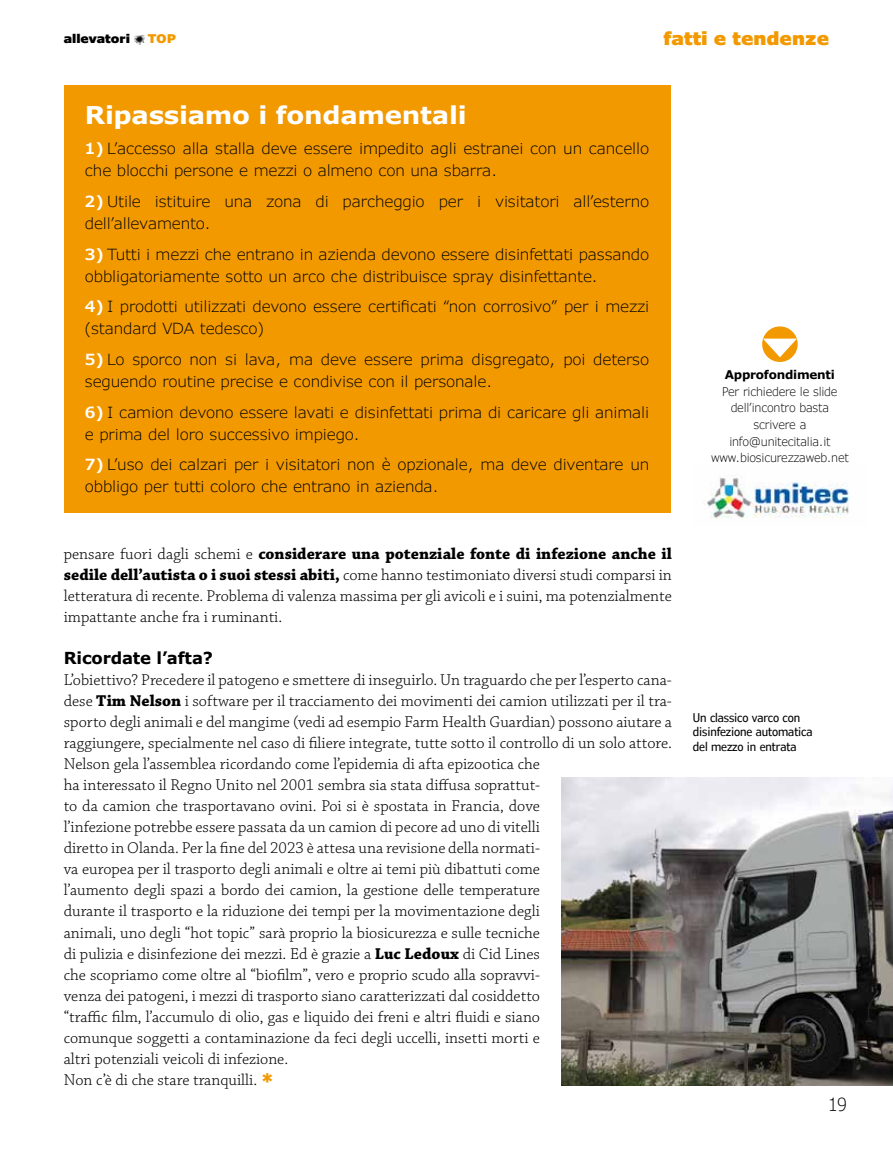
<style>
.page{position:relative;width:893px;height:1149px;background:#fff}
.page>*{position:absolute;margin:0;border:0;box-sizing:border-box;transform-origin:0 0}
.t1{font:700 24.45px "Verdana Pro";letter-spacing:-.01em;color:#fff;scale:1.07 1}
.t2{font:900 18px "Verdana Pro";color:#f39900}
.t3{font:300 condensed 18px "Verdana Pro";color:#000}
.t4{font:300 16.5px/21px "Chaparral Pro";color:#000;text-align:justify}
.t5{font:700 16.5px "Verdana Pro";letter-spacing:-.01em;color:#000}
.t6{font:300 15.3px/22px "Verdana Pro";letter-spacing:-.01em;color:#000;scale:1.07 1}
.t7{font:300 12px/16.5px "Verdana Pro";letter-spacing:-.02em;color:#000;text-align:center}
.t8{font:condensed 12px/14.4px "Verdana Pro";letter-spacing:-.01em;color:#000}
.t9{font:700 12px "Verdana Pro";letter-spacing:-.02em;color:#000}
.t10{font:900 12px "Verdana Pro";color:#000}
.t11{font:900 12px "Verdana Pro";color:#f39900}
.s1{font-weight:600;color:#fff}
.s2{font-weight:700}
.s3{font-family:"Verdana Pro";font-weight:900;font-size:18px;color:#f39900}
</style>
<div class="page">
<svg style="left:134px;top:34px;width:11px;height:11px"></svg>
<img style="left:707px;top:476px;width:142px;height:43px">
<img style="left:561px;top:777px;width:332px;height:307px">
<div style="left:64px;top:85px;width:606px;height:427px;background:#f39900"></div>
<div style="left:763px;top:327px;width:34px;height:34px;background:#f39900;border-radius:50%"></div>
<div style="left:762px;top:326px;width:36px;height:36px;border:2px solid #f39900;border-radius:50%"></div>
<svg style="left:763px;top:338px;width:34px;height:19px"></svg>
<p class="t10" style="left:64px;top:31px;width:68px">allevatori</p>
<p class="t11" style="left:148px;top:31px;width:30px">TOP</p>
<p class="t2" style="left:663px;top:26px;width:167px">fatti e tendenze</p>
<h1 class="t1" style="left:85px;top:99px;width:358px">Ripassiamo i fondamentali</h1>
<p class="t6" style="left:85px;top:138px;width:529px"><span class="s1">1)</span> L’accesso alla stalla deve essere impedito agli estranei con un cancello che blocchi persone e mezzi o almeno con una sbarra.</p>
<p class="t6" style="left:85px;top:190px;width:529px"><span class="s1">2)</span> Utile istituire una zona di parcheggio per i visitatori all’esterno dell’allevamento.</p>
<p class="t6" style="left:85px;top:243px;width:529px"><span class="s1">3)</span> Tutti i mezzi che entrano in azienda devono essere disinfettati passando obbligatoriamente sotto un arco che distribuisce spray disinfettante.</p>
<p class="t6" style="left:85px;top:296px;width:529px"><span class="s1">4)</span> I prodotti utilizzati devono essere certificati “non corrosivo” per i mezzi (standard VDA tedesco)</p>
<p class="t6" style="left:85px;top:348px;width:529px"><span class="s1">5)</span> Lo sporco non si lava, ma deve essere prima disgregato, poi deterso seguendo routine precise e condivise con il personale.</p>
<p class="t6" style="left:85px;top:401px;width:529px"><span class="s1">6)</span> I camion devono essere lavati e disinfettati prima di caricare gli animali e prima del loro successivo impiego.</p>
<p class="t6" style="left:85px;top:454px;width:529px"><span class="s1">7)</span> L’uso dei calzari per i visitatori non è opzionale, ma deve diventare un obbligo per tutti coloro che entrano in azienda.</p>
<p class="t4" style="left:64px;top:544px;width:610px">pensare fuori dagli schemi e <span class="s2">considerare una potenziale fonte di infezione anche il sedile dell’autista o i suoi stessi abiti,</span> come hanno testimoniato diversi studi comparsi in letteratura di recente. Problema di valenza massima per gli avicoli e i suini, ma potenzialmente impattante anche fra i ruminanti.</p>
<p class="t5" style="left:64px;top:647px;width:151px">Ricordate l’afta?</p>
<p class="t4" style="left:64px;top:670px;width:610px;text-align:left">L’obiettivo? Precedere il patogeno e smettere di inseguirlo. Un traguardo che per l’esperto cana&shy;dese <span class="s2">Tim Nelson</span> i software per il tracciamento dei movimenti dei camion utilizzati per il tra&shy;sporto degli animali e del mangime (vedi ad esempio Farm Health Guardian) possono aiutare a raggiungere, specialmente nel caso di filiere integrate, tutte sotto il controllo di un solo attore.<br>Nelson gela l’assemblea ricordando come l’epidemia di afta epizootica che<br>ha interessato il Regno Unito nel 2001 sembra sia stata diffusa soprattut-<br>to da camion che trasportavano ovini. Poi si è spostata in Francia, dove<br>l’infezione potrebbe essere passata da un camion di pecore ad uno di vitelli<br>diretto in Olanda. Per la fine del 2023 è attesa una revisione della normati-<br>va europea per il trasporto degli animali e oltre ai temi più dibattuti come<br>l’aumento degli spazi a bordo dei camion, la gestione delle temperature<br>durante il trasporto e la riduzione dei tempi per la movimentazione degli<br>animali, uno degli “hot topic” sarà proprio la biosicurezza e sulle tecniche<br>di pulizia e disinfezione dei mezzi. Ed è grazie a <span class="s2">Luc Ledoux</span> di Cid Lines<br>che scopriamo come oltre al “biofilm”, vero e proprio scudo alla sopravvi-<br>venza dei patogeni, i mezzi di trasporto siano caratterizzati dal cosiddetto<br>“traffic film, l’accumulo di olio, gas e liquido dei freni e altri fluidi e siano<br>comunque soggetti a contaminazione da feci degli uccelli, insetti morti e<br>altri potenziali veicoli di infezione.<br>Non c’è di che stare tranquilli. <span class="s3">*</span></p>
<p class="t9" style="left:725px;top:367px;width:112px">Approfondimenti</p>
<p class="t7" style="left:711px;top:383px;width:139px">Per richiedere le slide dell’incontro basta scrivere a info@unitecitalia.it www.biosicurezzaweb.net</p>
<p class="t8" style="left:693px;top:710px;width:121px">Un classico varco con disinfezione automatica del mezzo in entrata</p>
<p class="t3" style="left:828px;top:1092px;width:19px">19</p>
</div>
